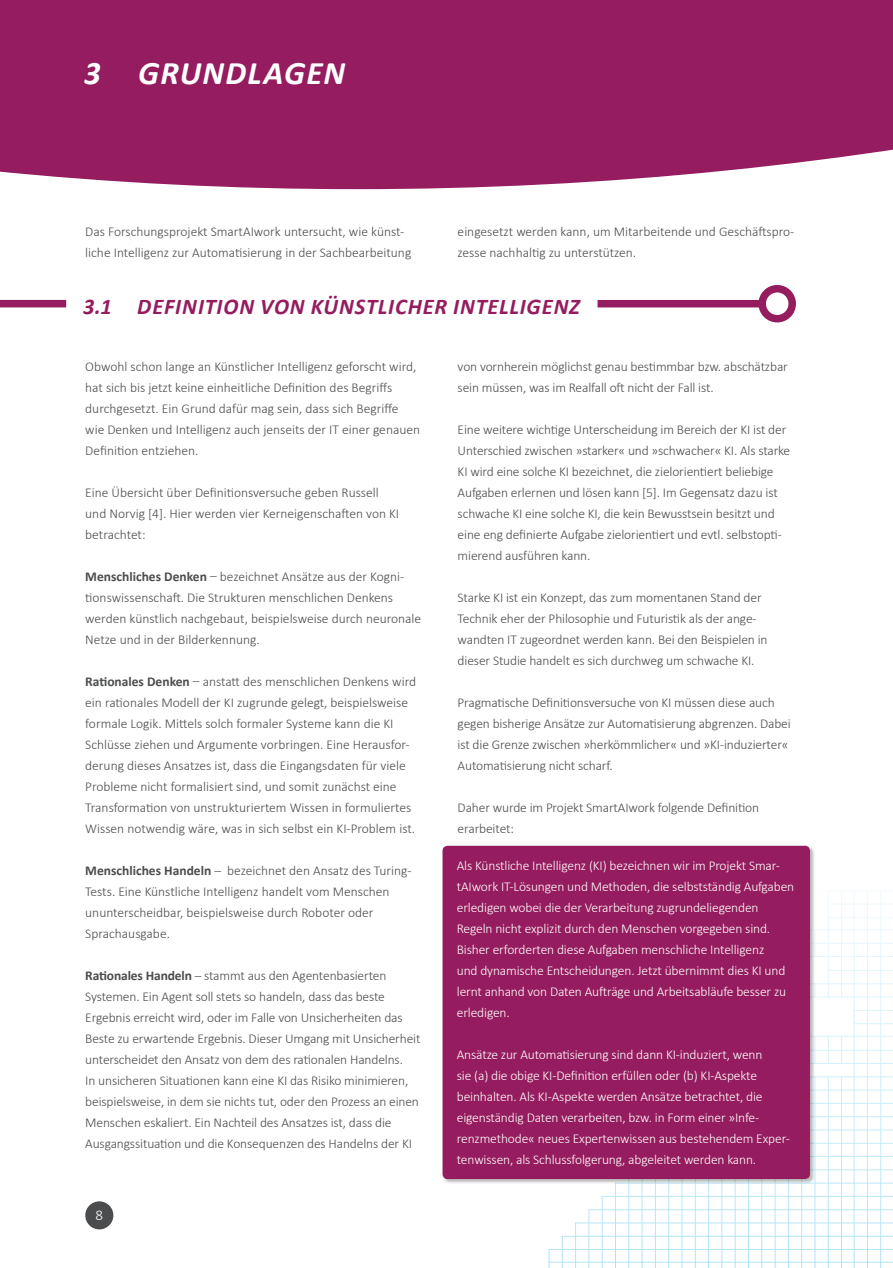
<style>
.page{position:relative;width:893px;height:1268px;background:#fff}
.page>*{position:absolute;margin:0;border:0;box-sizing:border-box;transform-origin:0 0}
.H1_-_weiß{font:italic 700 33px "Calibri";letter-spacing:.035em;color:#fff}
.H2_-_magenta{font:italic 700 22.5px "Calibri";letter-spacing:.035em;color:#951c5e}
.t1{font:300 15px "Calibri";color:#fff}
.Fließtext{font:300 13.5px/21px "Calibri";letter-spacing:-.01em;color:#4b4c4d}
.Fließtext-2{font:300 13.5px/21px "Calibri";letter-spacing:-.01em;color:#fff}
.s1{font-weight:700}
</style>
<div class="page">
<hr style="left:601px;top:1196px;width:291px;height:1px;background:#9cdcf8">
<hr style="left:588px;top:1209px;width:304px;height:1px;background:#9cdcf8">
<hr style="left:575px;top:1223px;width:317px;height:1px;background:#9cdcf8">
<hr style="left:561px;top:1236px;width:331px;height:1px;background:#9cdcf8">
<hr style="left:548px;top:1249px;width:344px;height:1px;background:#9cdcf8">
<hr style="left:548px;top:1262px;width:344px;height:1px;background:#9cdcf8">
<hr style="left:615px;top:1183px;width:277px;height:1px;background:#9cdcf8">
<hr style="left:708px;top:1090px;width:1px;height:178px;background:#9cdcf8">
<hr style="left:721px;top:1077px;width:1px;height:191px;background:#9cdcf8">
<hr style="left:734px;top:1077px;width:1px;height:191px;background:#9cdcf8">
<hr style="left:747px;top:1077px;width:1px;height:191px;background:#9cdcf8">
<hr style="left:761px;top:1077px;width:1px;height:191px;background:#9cdcf8">
<hr style="left:774px;top:1077px;width:1px;height:191px;background:#9cdcf8">
<hr style="left:694px;top:1103px;width:1px;height:165px;background:#9cdcf8">
<hr style="left:787px;top:1077px;width:1px;height:191px;background:#9cdcf8">
<hr style="left:801px;top:1077px;width:1px;height:191px;background:#9cdcf8">
<hr style="left:814px;top:1077px;width:1px;height:191px;background:#9cdcf8">
<hr style="left:827px;top:1077px;width:1px;height:191px;background:#9cdcf8">
<hr style="left:840px;top:1077px;width:1px;height:191px;background:#9cdcf8">
<hr style="left:853px;top:891px;width:1px;height:377px;background:#9cdcf8">
<hr style="left:866px;top:891px;width:1px;height:377px;background:#9cdcf8">
<hr style="left:880px;top:891px;width:1px;height:377px;background:#9cdcf8">
<hr style="left:681px;top:1116px;width:1px;height:152px;background:#9cdcf8">
<svg style="left:548px;top:1249px;width:1px;height:19px"></svg>
<hr style="left:561px;top:1236px;width:1px;height:32px;background:#9cdcf8">
<hr style="left:575px;top:1223px;width:1px;height:45px;background:#9cdcf8">
<hr style="left:588px;top:1209px;width:1px;height:59px;background:#9cdcf8">
<hr style="left:601px;top:1196px;width:1px;height:72px;background:#9cdcf8">
<hr style="left:615px;top:1183px;width:1px;height:85px;background:#9cdcf8">
<hr style="left:628px;top:1169px;width:1px;height:99px;background:#9cdcf8">
<hr style="left:641px;top:1156px;width:1px;height:112px;background:#9cdcf8">
<hr style="left:654px;top:1143px;width:1px;height:125px;background:#9cdcf8">
<hr style="left:668px;top:1130px;width:1px;height:138px;background:#9cdcf8">
<svg style="left:814px;top:931px;width:1px;height:25px"></svg>
<svg style="left:814px;top:984px;width:1px;height:13px"></svg>
<hr style="left:827px;top:890px;width:1px;height:107px;background:#9cdcf8">
<hr style="left:840px;top:890px;width:1px;height:107px;background:#9cdcf8">
<svg style="left:814px;top:1037px;width:1px;height:26px"></svg>
<hr style="left:708px;top:1090px;width:184px;height:1px;background:#9cdcf8">
<hr style="left:694px;top:1103px;width:198px;height:1px;background:#9cdcf8">
<hr style="left:681px;top:1116px;width:211px;height:1px;background:#9cdcf8">
<hr style="left:668px;top:1130px;width:224px;height:1px;background:#9cdcf8">
<hr style="left:655px;top:1143px;width:237px;height:1px;background:#9cdcf8">
<hr style="left:641px;top:1156px;width:251px;height:1px;background:#9cdcf8">
<hr style="left:628px;top:1169px;width:264px;height:1px;background:#9cdcf8">
<hr style="left:721px;top:1076px;width:171px;height:1px;background:#9cdcf8">
<hr style="left:801px;top:997px;width:91px;height:1px;background:#9cdcf8">
<hr style="left:801px;top:983px;width:91px;height:1px;background:#9cdcf8">
<hr style="left:828px;top:970px;width:64px;height:1px;background:#9cdcf8">
<hr style="left:801px;top:956px;width:91px;height:1px;background:#9cdcf8">
<hr style="left:801px;top:943px;width:91px;height:1px;background:#9cdcf8">
<hr style="left:801px;top:930px;width:91px;height:1px;background:#9cdcf8">
<hr style="left:828px;top:917px;width:64px;height:1px;background:#9cdcf8">
<hr style="left:827px;top:904px;width:65px;height:1px;background:#9cdcf8">
<hr style="left:827px;top:890px;width:65px;height:1px;background:#9cdcf8">
<hr style="left:853px;top:1010px;width:39px;height:1px;background:#9cdcf8">
<hr style="left:854px;top:1023px;width:38px;height:1px;background:#9cdcf8">
<hr style="left:747px;top:1036px;width:145px;height:1px;background:#9cdcf8">
<hr style="left:748px;top:1050px;width:144px;height:1px;background:#9cdcf8">
<hr style="left:747px;top:1063px;width:145px;height:1px;background:#9cdcf8">
<div style="left:441px;top:845px;width:373px;height:339px;background:#231f20;opacity:.33"></div>
<div style="left:443px;top:847px;width:365px;height:331px;background:#951c5e;border-radius:4px"></div>
<div style="left:442px;top:846px;width:367px;height:333px;border:2px solid #951c5e;border-radius:4px"></div>
<div style="left:601px;top:300px;width:161px;height:7px;background:#951c5e"></div>
<div style="left:758px;top:285px;width:37px;height:37px;border:8px solid #951c5e;border-radius:50%"></div>
<div style="left:0;top:300px;width:62px;height:7px;background:#951c5e"></div>
<div style="left:85px;top:1201px;width:28px;height:28px;background:#4b4c4d;border-radius:50%"></div>
<div style="left:0;top:0;width:892px;height:189px;background:#951c5e"></div>
<p class="H1_-_weiß" style="left:84px;top:50px;width:263px">3 GRUNDLAGEN</p>
<p class="Fließtext" style="left:85px;top:221px;width:327px">Das Forschungsprojekt SmartAIwork untersucht, wie künst&shy;liche Intelligenz zur Automatisierung in der Sachbearbeitung</p>
<p class="Fließtext" style="left:457px;top:221px;width:338px">eingesetzt werden kann, um Mitarbeitende und Geschäftspro&shy;zesse nachhaltig zu unterstützen.</p>
<p class="H2_-_magenta" style="left:83px;top:291px;width:498px">3.1 DEFINITION VON KÜNSTLICHER INTELLIGENZ</p>
<p class="Fließtext" style="left:85px;top:356px;width:336px">Obwohl schon lange an Künstlicher Intelligenz geforscht wird, hat sich bis jetzt keine einheitliche Definition des Begriffs durchgesetzt. Ein Grund dafür mag sein, dass sich Begriffe wie Denken und Intelligenz auch jenseits der IT einer genauen Definition entziehen.</p>
<p class="Fließtext" style="left:85px;top:482px;width:315px">Eine Übersicht über Definitionsversuche geben Russell und Norvig [4]. Hier werden vier Kerneigenschaften von KI betrachtet:</p>
<p class="Fließtext" style="left:85px;top:566px;width:337px"><span class="s1">Menschliches Denken</span> bezeichnet Ansätze aus der Kogni&shy;tionswissenschaft. Die Strukturen menschlichen Denkens werden künstlich nachgebaut, beispielsweise durch neuronale Netze und in der Bilderkennung.</p>
<p class="Fließtext" style="left:85px;top:671px;width:332px"><span class="s1">Rationales Denken</span> anstatt des menschlichen Denkens wird ein rationales Modell der KI zugrunde gelegt, beispielsweise formale Logik. Mittels solch formaler Systeme kann die KI Schlüsse ziehen und Argumente vorbringen. Eine Herausfor&shy;derung dieses Ansatzes ist, dass die Eingangsdaten für viele Probleme nicht formalisiert sind, und somit zunächst eine Transformation von unstrukturiertem Wissen in formuliertes Wissen notwendig wäre, was in sich selbst ein KI-Problem ist.</p>
<p class="Fließtext" style="left:85px;top:860px;width:328px"><span class="s1">Menschliches Handeln</span> – bezeichnet den Ansatz des Turing-Tests. Eine Künstliche Intelligenz handelt vom Menschen ununterscheidbar, beispielsweise durch Roboter oder Sprachausgabe.</p>
<p class="Fließtext" style="left:85px;top:965px;width:336px"><span class="s1">Rationales Handeln</span> – stammt aus den Agentenbasierten Systemen. Ein Agent soll stets so handeln, dass das beste Ergebnis erreicht wird, oder im Falle von Unsicherheiten das Beste zu erwartende Ergebnis. Dieser Umgang mit Unsicherheit unterscheidet den Ansatz von dem des rationalen Handelns.<br>In unsicheren Situationen kann eine KI das Risiko minimieren, beispielsweise, in dem sie nichts tut, oder den Prozess an einen Menschen eskaliert. Ein Nachteil des Ansatzes ist, dass die Ausgangssituation und die Konsequenzen des Handelns der KI</p>
<p class="t1" style="left:95px;top:1206px;width:9px">8</p>
<p class="Fließtext" style="left:457px;top:356px;width:332px">von vornherein möglichst genau bestimmbar bzw. abschätzbar sein müssen, was im Realfall oft nicht der Fall ist.</p>
<p class="Fließtext" style="left:457px;top:419px;width:334px">Eine weitere wichtige Unterscheidung im Bereich der KI ist der Unterschied zwischen »starker« und »schwacher« KI. Als starke KI wird eine solche KI bezeichnet, die zielorientiert beliebige Aufgaben erlernen und lösen kann [5]. Im Gegensatz dazu ist schwache KI eine solche KI, die kein Bewusstsein besitzt und eine eng definierte Aufgabe zielorientiert und evtl. selbstopti&shy;mierend ausführen kann.</p>
<p class="Fließtext" style="left:457px;top:587px;width:311px">Starke KI ist ein Konzept, das zum momentanen Stand der Technik eher der Philosophie und Futuristik als der ange&shy;wandten IT zugeordnet werden kann. Bei den Beispielen in dieser Studie handelt es sich durchweg um schwache KI.</p>
<p class="Fließtext" style="left:457px;top:692px;width:334px">Pragmatische Definitionsversuche von KI müssen diese auch gegen bisherige Ansätze zur Automatisierung abgrenzen. Dabei ist die Grenze zwischen »herkömmlicher« und »KI-induzierter« Automatisierung nicht scharf.</p>
<p class="Fließtext" style="left:457px;top:797px;width:303px">Daher wurde im Projekt SmartAIwork folgende Definition erarbeitet:</p>
<p class="Fließtext-2" style="left:456px;top:855px;width:339px">Als Künstliche Intelligenz (KI) bezeichnen wir im Projekt Smar&shy;tAIwork IT-Lösungen und Methoden, die selbstständig Aufgaben erledigen wobei die der Verarbeitung zugrundeliegenden Regeln nicht explizit durch den Menschen vorgegeben sind.<br>Bisher erforderten diese Aufgaben menschliche Intelligenz<br>und dynamische Entscheidungen. Jetzt übernimmt dies KI und lernt anhand von Daten Aufträge und Arbeitsabläufe besser zu erledigen.</p>
<p class="Fließtext-2" style="left:456px;top:1044px;width:334px">Ansätze zur Automatisierung sind dann KI-induziert, wenn<br>sie (a) die obige KI-Definition erfüllen oder (b) KI-Aspekte beinhalten. Als KI-Aspekte werden Ansätze betrachtet, die eigenständig Daten verarbeiten, bzw. in Form einer »Infe&shy;renzmethode« neues Expertenwissen aus bestehendem Exper&shy;tenwissen, als Schlussfolgerung, abgeleitet werden kann.</p>
</div>
